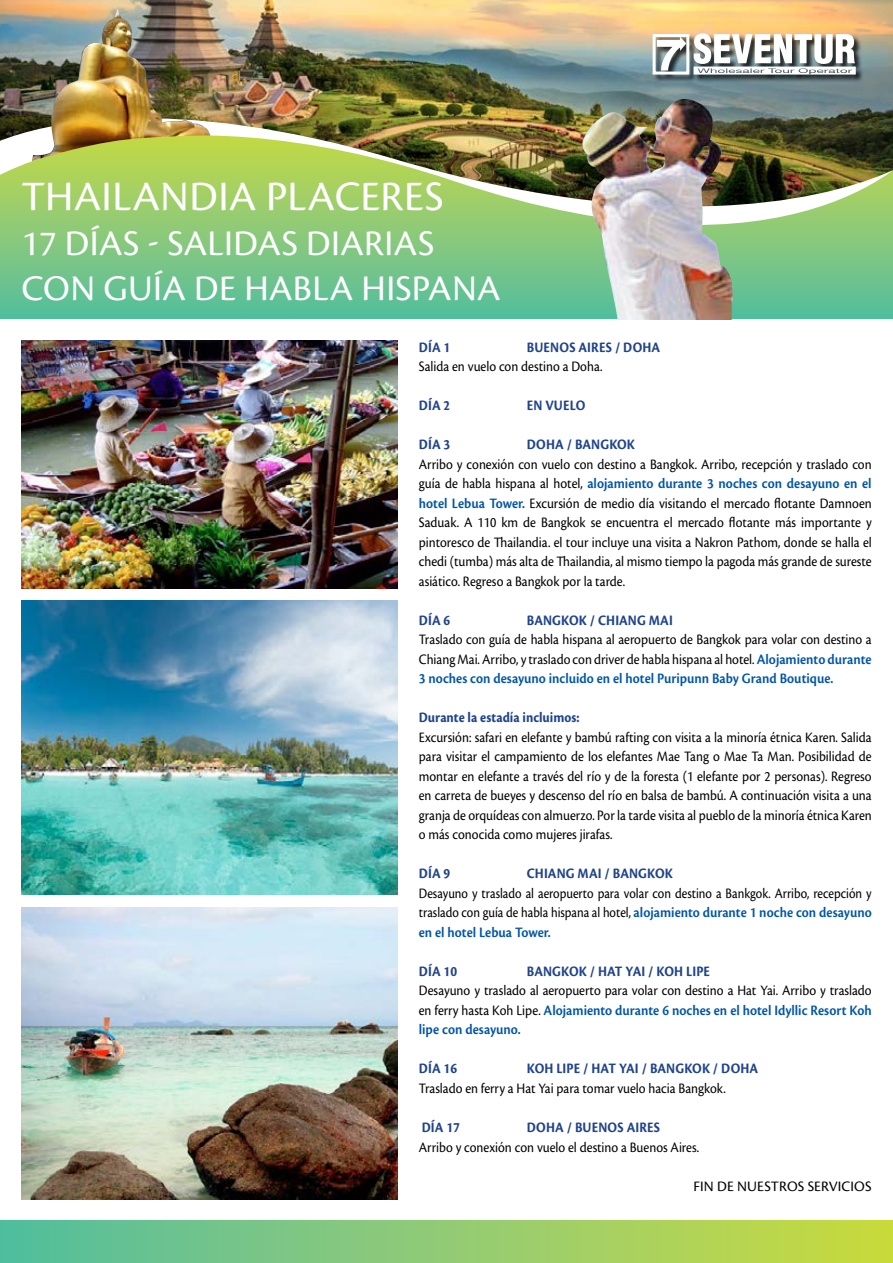
<style>
.page{position:relative;width:893px;height:1263px;background:#fff}
.page>*{position:absolute;margin:0;border:0;box-sizing:border-box;transform-origin:0 0}
.t1{font:43.5px "Cronos Pro";letter-spacing:.01em;color:#fff}
.t2{font:37.5px/45px "Cronos Pro";letter-spacing:.01em;color:#fff}
.t3{font:15px/19.5px "Cronos Pro";color:#000;text-align:justify;scale:.9 1}
.t4{font:700 15px "Cronos Pro";letter-spacing:.01em;color:#20438b;scale:.9 1}
.t5{font:15px/19.5px "Cronos Pro";color:#000;text-align:justify;scale:.86 1}
.t6{font:15px "Cronos Pro";color:#000}
.s1{font-weight:600;color:#0055a7}
</style>
<div class="page">
<div style="left:0;top:125px;width:893px;height:194px;background:#59bf98"></div>
<svg style="left:0;top:208px;width:893px;height:87px;background:#81c783"></svg>
<img style="left:0;top:0;width:893px;height:208px">
<div style="left:0;top:1220px;width:893px;height:43px;background:linear-gradient(to right,#54bda2,#ccda40)"></div>
<img style="left:21px;top:908px;width:377px;height:291px">
<img style="left:21px;top:601px;width:377px;height:293px">
<img style="left:21px;top:340px;width:377px;height:249px">
<div style="left:653px;top:34px;width:211px;height:49px;background:#000;opacity:.77"></div>
<div style="left:653px;top:34px;width:36px;height:41px;border:3px solid #fff"></div>
<svg style="left:657px;top:37px;width:29px;height:33px"></svg>
<svg style="left:694px;top:33px;width:162px;height:42px"></svg>
<img style="left:583px;top:99px;width:151px;height:221px">
<img style="left:32px;top:9px;width:178px;height:152px">
<h1 class="t1" style="left:21px;top:172px;width:423px">Thailandia placeres</h1>
<h2 class="t2" style="left:21px;top:221px;width:166px">17 DÍAS - SALIDA</h2>
<h2 class="t2" style="left:21px;top:221px;width:481px;text-indent:260px">s DiariaS con guía de habla hispana</h2>
<p class="t4" style="left:419px;top:339px;width:36px">DÍA 1</p>
<p class="t4" style="left:527px;top:339px;width:150px">BUENOS AIRES / DOHA</p>
<p class="t3" style="left:419px;top:357px;width:206px">Salida en vuelo con destino a Doha.</p>
<p class="t4" style="left:419px;top:397px;width:36px">DÍA 2</p>
<p class="t4" style="left:527px;top:397px;width:66px">EN VUELO</p>
<p class="t4" style="left:419px;top:436px;width:36px">DÍA 3</p>
<p class="t4" style="left:527px;top:436px;width:122px">DOHA / BANGKOK</p>
<p class="t3" style="left:419px;top:454px;width:505px">Arribo y conexión con vuelo con destino a Bangkok. Arribo, recepción y traslado con guía de habla hispana al hotel, <span class="s1">alojamiento durante 3 noches con desayuno en el hotel Lebua Tower.</span> Excursión de medio día visitando el mercado flotante Damnoen Saduak. A 110 km de Bangkok se encuentra el mercado flotante más importante y pintoresco de Thailandia. el tour incluye una visita a Nakron Pathom, donde se halla el chedi (tumba) más alta de Thailandia, al mismo tiempo la pagoda más grande de sureste asiático. Regreso a Bangkok por la tarde.</p>
<p class="t4" style="left:419px;top:612px;width:67px">DÍA 6 B</p>
<p class="t4" style="left:534px;top:612px;width:155px">ANGKOK / CHIANG MAI</p>
<p class="t3" style="left:419px;top:630px;width:505px">Traslado con guía de habla hispana al aeropuerto de Bangkok para volar con destino a Chiang Mai. Arribo, y traslado con driver de habla hispana al hotel. <span class="s1">Alojamiento durante 3 noches con desayuno incluido en el hotel Puripunn Baby Grand Boutique.</span></p>
<p class="t4" style="left:419px;top:709px;width:180px">DURANTE LA ESTADÍA INCLUIMOS:</p>
<p class="t3" style="left:419px;top:727px;width:505px">Excursión: safari en elefante y bambú rafting con visita a la minoría étnica Karen. Salida para visitar el campamiento de los elefantes Mae Tang o Mae Ta Man. Posibilidad de montar en elefante a través del río y de la foresta (1 elefante por 2 personas). Regreso en carreta de bueyes y descenso del río en balsa de bambú. A continuación visita a una granja de orquídeas con almuerzo. Por la tarde visita al pueblo de la minoría étnica Karen o más conocida como mujeres jirafas.</p>
<p class="t4" style="left:419px;top:865px;width:68px">DÍA 9 C</p>
<p class="t4" style="left:535px;top:865px;width:155px">HIANG MAI / BANGKOK</p>
<p class="t5" style="left:419px;top:883px;width:528px">Desayuno y traslado al aeropuerto para volar con destino a Bankgok. Arribo, recepción y traslado con guía de habla hispana al hotel, <span class="s1">alojamiento durante 1 noche con desayuno en el hotel Lebua Tower.</span></p>
<p class="t4" style="left:419px;top:963px;width:44px">DÍA 10</p>
<p class="t4" style="left:527px;top:963px;width:205px">BANGKOK / HAT YAI / KOH LIPE</p>
<p class="t3" style="left:419px;top:981px;width:505px">Desayuno y traslado al aeropuerto para volar con destino a Hat Yai. Arribo y traslado en ferry hasta Koh Lipe. <span class="s1">Alojamiento durante 6 noches en el hotel Idyllic Resort Koh lipe con desayuno.</span></p>
<p class="t4" style="left:419px;top:1060px;width:73px">DÍA 16 K</p>
<p class="t4" style="left:535px;top:1060px;width:250px">OH LIPE / HAT YAI / BANGKOK / DOHA</p>
<p class="t3" style="left:419px;top:1078px;width:342px">Traslado en ferry a Hat Yai para tomar vuelo hacia Bangkok.</p>
<p class="t4" style="left:422px;top:1119px;width:44px">DÍA 17</p>
<p class="t4" style="left:527px;top:1119px;width:150px">DOHA / BUENOS AIRES</p>
<p class="t3" style="left:419px;top:1137px;width:313px">Arribo y conexión con vuelo el destino a Buenos Aires.</p>
<p class="t6" style="left:693px;top:1177px;width:180px">fin de nuestros servicios</p>
</div>
